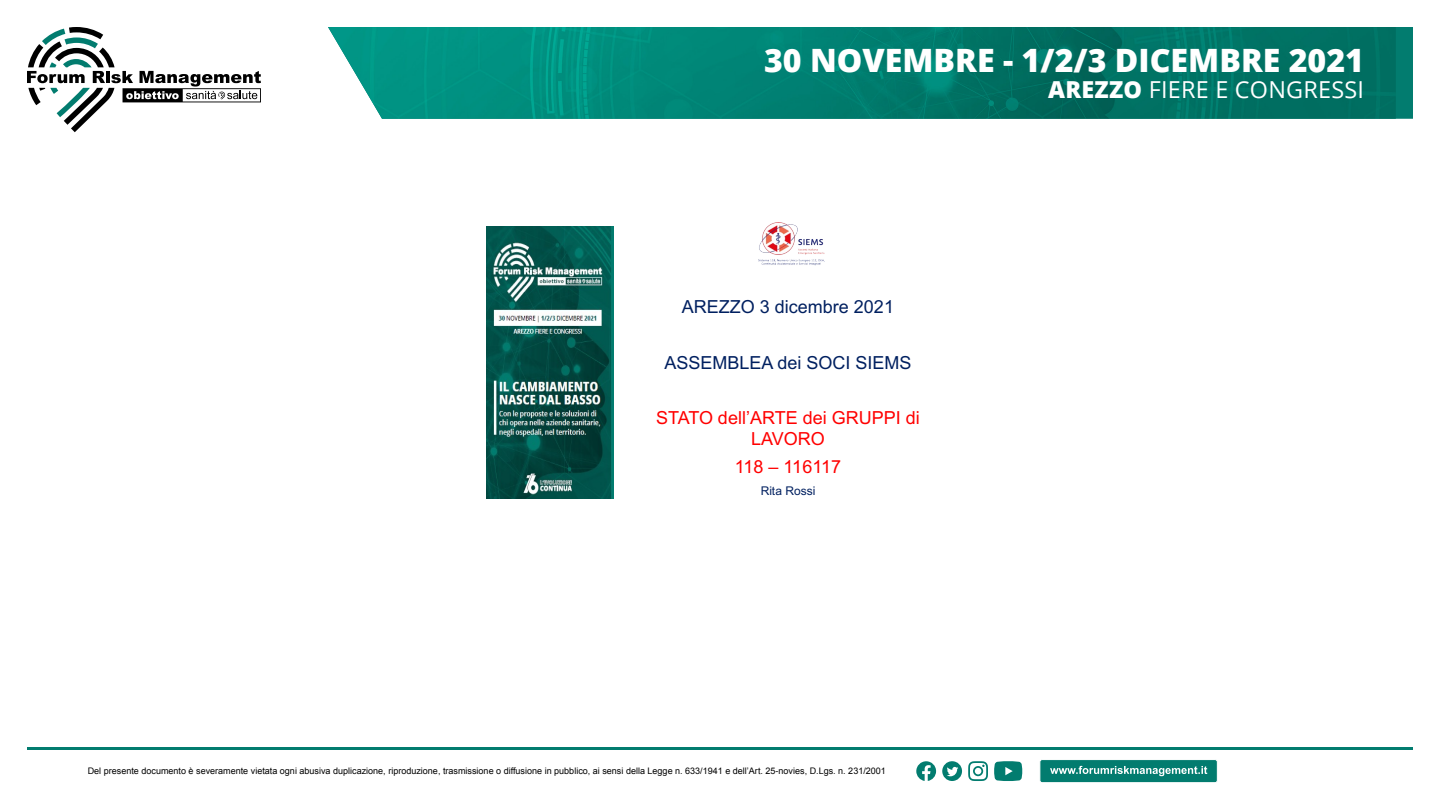
<style>
.page{position:relative;width:1440px;height:810px;background:#fff}
.page>*{position:absolute;margin:0;border:0;box-sizing:border-box;transform-origin:0 0}
.t1{font:800 32.17px "Open Sans";color:#fff}
.t2{font:23.4px "Open Sans";letter-spacing:.01em;color:#fff}
.t3{font:18px/21.1px "Arial";color:#f00;text-align:center}
.t4{font:18px "Arial";color:#002060}
.t5{font:12px "Arial";color:#002060}
.t6{font:9px "Arial";color:#000}
.s1{font-weight:800}
</style>
<div class="page">
<svg style="left:27px;top:27px;width:234px;height:105px"></svg>
<img style="left:328px;top:27px;width:1068px;height:92px">
<div style="left:1040px;top:760px;width:177px;height:23px;background:#027c6f;border-radius:2px"></div>
<div style="left:1040px;top:759px;width:178px;height:24px;border:1px solid #fff;border-radius:2px"></div>
<svg style="left:1050px;top:766px;width:157px;height:10px"></svg>
<hr style="left:27px;top:747px;width:1386px;height:3px;background:#027c6f">
<svg style="left:968px;top:761px;width:20px;height:20px"></svg>
<svg style="left:994px;top:761px;width:28px;height:20px"></svg>
<svg style="left:916px;top:761px;width:20px;height:20px"></svg>
<svg style="left:942px;top:761px;width:20px;height:20px"></svg>
<img style="left:758px;top:222px;width:66px;height:43px">
<img style="left:486px;top:226px;width:128px;height:273px">
<h1 class="t1" style="left:764px;top:36px;width:602px">30 NOVEMBRE - 1/2/3 DICEMBRE 2021</h1>
<h2 class="t2" style="left:1048px;top:74px;width:317px"><span class="s1">AREZZO</span> FIERE E CONGRESSI</h2>
<h3 class="t4" style="left:682px;top:294px;width:214px">AREZZO 3 dicembre 2021</h3>
<h3 class="t4" style="left:665px;top:350px;width:249px">ASSEMBLEA dei SOCI SIEMS</h3>
<h3 class="t3" style="left:656px;top:407px;width:265px">STATO dell’ARTE dei GRUPPI di<br>LAVORO</h3>
<h3 class="t3" style="left:735px;top:456px;width:108px">118 – 116117</h3>
<h3 class="t5" style="left:761px;top:482px;width:56px">Rita Rossi</h3>
<p class="t6" style="left:88px;top:765px;width:800px">Del presente documento è severamente vietata ogni abusiva duplicazione, riproduzione, trasmissione o diffusione in pubblico, ai sensi della Legge n. 633/1941 e dell’Art. 25-novies, D.Lgs. n. 231/2001</p>
</div>
